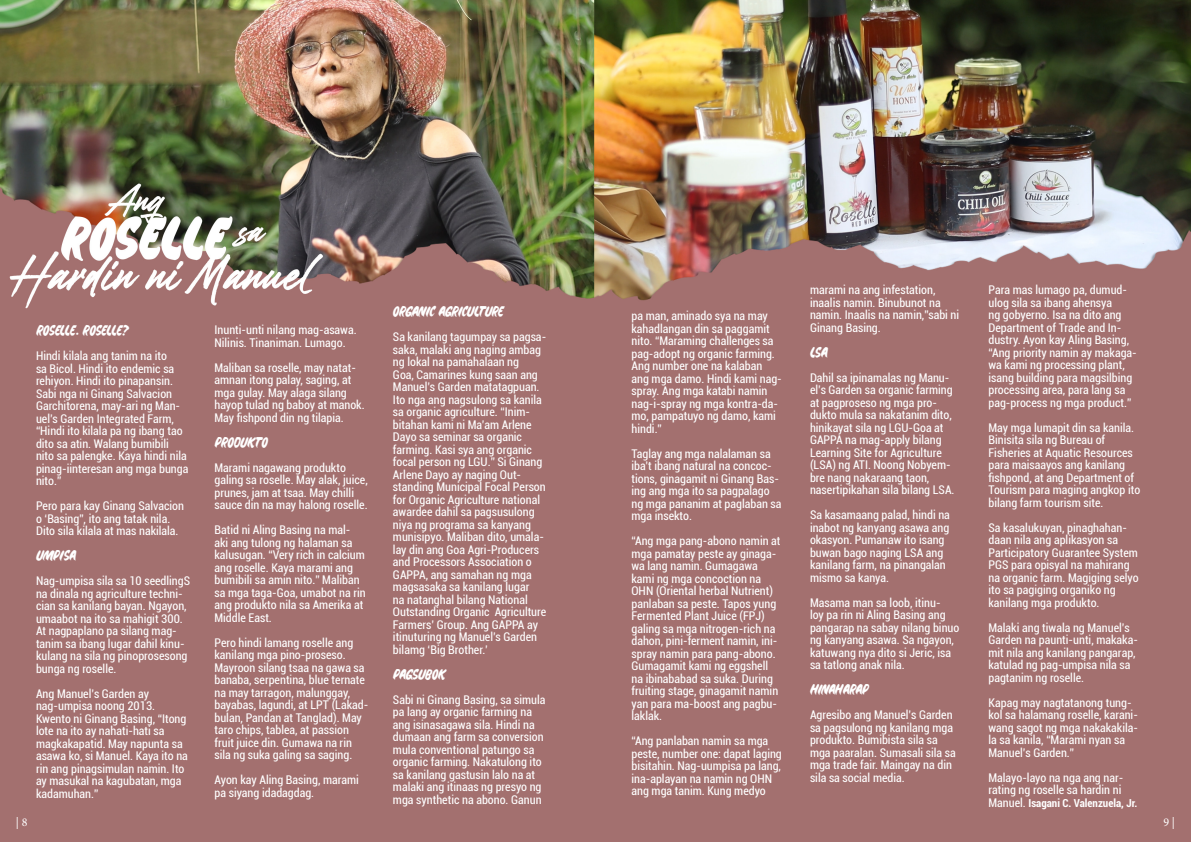
<style>
.page{position:relative;width:1191px;height:842px;background:#fff}
.page>*{position:absolute;margin:0;border:0;box-sizing:border-box;transform-origin:0 0}
.t1{font:italic 900 18px "Jeepney Brush";letter-spacing:-.025em;color:#fff}
.t2{font:condensed 12px/12.5px "Roboto";color:#fff}
.t3{font:12px "Minion Pro";color:#fff}
.t4{font:700 condensed 11px "Roboto";color:#fff}
.s1{font-weight:400;font-size:12px}
</style>
<div class="page">
<img style="left:0;top:0;width:1191px;height:842px">
<p class="t1" style="left:36px;top:322px;width:94px">ROSELLE. ROSELLE?</p>
<p class="t2" style="left:36px;top:349px;width:154px">Hindi kilala ang tanim na ito<br>sa Bicol. Hindi ito endemic sa rehiyon. Hindi ito pinapansin.<br>Sabi nga ni Ginang Salvacion<br>Garchitorena, may-ari ng Man&shy;uel’s Garden Integrated Farm, “Hindi ito kilala pa ng ibang tao dito sa atin. Walang bumibili nito sa palengke. Kaya hindi nila pinag-iinteresan ang mga bunga nito.”</p>
<p class="t2" style="left:36px;top:499px;width:150px">Pero para kay Ginang Salvacion o ‘Basing”, ito ang tatak nila.<br>Dito sila kilala at mas nakilala.</p>
<p class="t1" style="left:36px;top:547px;width:42px">UMPISA</p>
<p class="t2" style="left:36px;top:574px;width:156px">Nag-umpisa sila sa 10 seedlingS na dinala ng agriculture techni&shy;cian sa kanilang bayan. Ngayon, umaabot na ito sa mahigit 300.<br>At nagpaplano pa silang mag&shy;tanim sa ibang lugar dahil kinu&shy;kulang na sila ng pinoprosesong bunga ng roselle.</p>
<p class="t2" style="left:36px;top:687px;width:153px">Ang Manuel’s Garden ay nag-umpisa noong 2013.<br>Kwento ni Ginang Basing, “Itong lote na ito ay nahati-hati sa magkakapatid. May napunta sa asawa ko, si Manuel. Kaya ito na rin ang pinagsimulan namin. Ito ay masukal na kagubatan, mga kadamuhan.”</p>
<p class="t2" style="left:214px;top:323px;width:144px">Inunti-unti nilang mag-asawa.<br>Nilinis. Tinaniman. Lumago.</p>
<p class="t2" style="left:214px;top:361px;width:152px">Maliban sa roselle, may natat&shy;amnan itong palay, saging, at mga gulay. May alaga silang hayop tulad ng baboy at manok.<br>May fishpond din ng tilapia.</p>
<p class="t1" style="left:214px;top:434px;width:54px">PRODUKTO</p>
<p class="t2" style="left:214px;top:461px;width:155px">Marami nagawang produkto galing sa roselle. May alak, juice, prunes, jam at tsaa. May chilli sauce din na may halong roselle.</p>
<p class="t2" style="left:214px;top:523px;width:153px">Batid ni Aling Basing na mal&shy;aki ang tulong ng halaman sa kalusugan. “Very rich in calcium ang roselle. Kaya marami ang bumibili sa amin nito.” Maliban sa mga taga-Goa, umabot na rin ang produkto nila sa Amerika at<br>Middle East.</p>
<p class="t2" style="left:214px;top:636px;width:155px">Pero hindi lamang roselle ang kanilang mga pino-proseso.<br>Mayroon silang tsaa na gawa sa banaba, serpentina, blue ternate na may tarragon, malunggay, bayabas, lagundi, at LPT (Lakad&shy;bulan, Pandan at Tanglad). May taro chips, tablea, at passion fruit juice din. Gumawa na rin sila ng suka galing sa saging.</p>
<p class="t2" style="left:214px;top:773px;width:146px">Ayon kay Aling Basing, marami pa siyang idadagdag.</p>
<p class="t1" style="left:393px;top:303px;width:112px">ORGANIC AGRICULTURE</p>
<p class="t2" style="left:393px;top:330px;width:155px">Sa kanilang tagumpay sa pagsa&shy;saka, malaki ang naging ambag ng lokal na pamahalaan ng<br>Goa, Camarines kung saan ang<br>Manuel’s Garden matatagpuan.<br>Ito nga ang nagsulong sa kanila sa organic agriculture. “Inim&shy;bitahan kami ni Ma’am Arlene<br>Dayo sa seminar sa organic farming. Kasi sya ang organic focal person ng LGU.” Si Ginang<br>Arlene Dayo ay naging Out&shy;standing Municipal Focal Person for Organic Agriculture national awardee dahil sa pagsusulong niya ng programa sa kanyang munisipyo. Maliban dito, umala&shy;lay din ang Goa Agri-Producers and Processors Association o<br>GAPPA, ang samahan ng mga magsasaka sa kanilang lugar<br>na natanghal bilang National<br>Outstanding Organic Agriculture<br>Farmers’ Group. Ang GAPPA ay itinuturing ng Manuel’s Garden bilamg ‘Big Brother.’</p>
<p class="t1" style="left:393px;top:666px;width:54px">PAGSUBOK</p>
<p class="t2" style="left:393px;top:693px;width:154px">Sabi ni Ginang Basing, sa simula pa lang ay organic farming na ang isinasagawa sila. Hindi na dumaan ang farm sa conversion mula conventional patungo sa organic farming. Nakatulong ito sa kanilang gastusin lalo na at malaki ang itinaas ng presyo ng mga synthetic na abono. Ganun</p>
<p class="t2" style="left:631px;top:309px;width:152px">pa man, aminado sya na may kahadlangan din sa paggamit nito. “Maraming challenges sa pag-adopt ng organic farming.<br>Ang number one na kalaban ang mga damo. Hindi kami nag&shy;spray. Ang mga katabi namin nag-i-spray ng mga kontra-da&shy;mo, pampatuyo ng damo, kami hindi.”</p>
<p class="t2" style="left:631px;top:447px;width:151px">Taglay ang mga nalalaman sa iba’t ibang natural na concoc&shy;tions, ginagamit ni Ginang Bas&shy;ing ang mga ito sa pagpalago ng mga pananim at paglaban sa mga insekto.</p>
<p class="t2" style="left:631px;top:534px;width:151px">“Ang mga pang-abono namin at mga pamatay peste ay ginaga&shy;wa lang namin. Gumagawa kami ng mga concoction na<br>OHN (Oriental herbal Nutrient) panlaban sa peste. Tapos yung<br>Fermented Plant Juice (FPJ) galing sa mga nitrogen-rich na dahon, pini-ferment namin, ini&shy;spray namin para pang-abono.<br>Gumagamit kami ng eggshell na ibinababad sa suka. During fruiting stage, ginagamit namin yan para ma-boost ang pagbu&shy;laklak.</p>
<p class="t2" style="left:631px;top:734px;width:152px">“Ang panlaban namin sa mga peste, number one: dapat laging bisitahin. Nag-uumpisa pa lang, ina-aplayan na namin ng OHN ang mga tanim. Kung medyo</p>
<p class="t2" style="left:810px;top:283px;width:151px">marami na ang infestation, inaalis namin. Binubunot na namin. Inaalis na namin,”sabi ni<br>Ginang Basing.</p>
<p class="t1" style="left:810px;top:344px;width:19px">LSA</p>
<p class="t2" style="left:810px;top:371px;width:146px">Dahil sa ipinamalas ng Manu&shy;el’s Garden sa organic farming at pagproseso ng mga pro&shy;dukto mula sa nakatanim dito, hinikayat sila ng LGU-Goa at<br>GAPPA na mag-apply bilang<br>Learning Site for Agriculture (LSA) ng ATI. Noong Nobyem&shy;bre nang nakaraang taon, nasertipikahan sila bilang LSA.</p>
<p class="t2" style="left:810px;top:508px;width:141px">Sa kasamaang palad, hindi na inabot ng kanyang asawa ang okasyon. Pumanaw ito isang buwan bago naging LSA ang kanilang farm, na pinangalan mismo sa kanya.</p>
<p class="t2" style="left:810px;top:596px;width:151px">Masama man sa loob, itinu-<br>loy pa rin ni Aling Basing ang pangarap na sabay nilang binuo ng kanyang asawa. Sa ngayon, katuwang nya dito si Jeric, isa sa tatlong anak nila.</p>
<p class="t1" style="left:810px;top:681px;width:60px">HINAHARAP</p>
<p class="t2" style="left:810px;top:708px;width:147px">Agresibo ang Manuel’s Garden sa pagsulong ng kanilang mga produkto. Bumibista sila sa mga paaralan. Sumasali sila sa mga trade fair. Maingay na din sila sa social media.</p>
<p class="t2" style="left:988px;top:283px;width:150px">Para mas lumago pa, dumud&shy;ulog sila sa ibang ahensya<br>ng gobyerno. Isa na dito ang<br>Department of Trade and In&shy;dustry. Ayon kay Aling Basing, “Ang priority namin ay makaga&shy;wa kami ng processing plant, isang building para magsilbing processing area, para lang sa pag-process ng mga product.”</p>
<p class="t2" style="left:988px;top:421px;width:153px">May mga lumapit din sa kanila.<br>Binisita sila ng Bureau of<br>Fisheries at Aquatic Resources para maisaayos ang kanilang fishpond, at ang Department of<br>Tourism para maging angkop ito bilang farm tourism site.</p>
<p class="t2" style="left:988px;top:521px;width:152px">Sa kasalukuyan, pinaghahan&shy;daan nila ang aplikasyon sa<br>Participatory Guarantee System<br>PGS para opisyal na mahirang na organic farm. Magiging selyo ito sa pagiging organiko ng kanilang mga produkto.</p>
<p class="t2" style="left:988px;top:621px;width:151px">Malaki ang tiwala ng Manuel’s<br>Garden na paunti-unti, makaka&shy;mit nila ang kanilang pangarap, katulad ng pag-umpisa nila sa pagtanim ng roselle.</p>
<p class="t2" style="left:988px;top:696px;width:151px">Kapag may nagtatanong tung&shy;kol sa halamang roselle, karani&shy;wang sagot ng mga nakakakila&shy;la sa kanila, “Marami nyan sa<br>Manuel’s Garden.”</p>
<p class="t2" style="left:988px;top:771px;width:136px">Malayo-layo na nga ang nar&shy;rating ng roselle sa hardin ni</p>
<p class="t4" style="left:988px;top:795px;width:150px"><span class="s1">Manuel.</span> Isagani C. Valenzuela, Jr.</p>
<p class="t3" style="left:16px;top:814px;width:13px">| 8</p>
<p class="t3" style="left:1163px;top:814px;width:13px">9 |</p>
</div>
